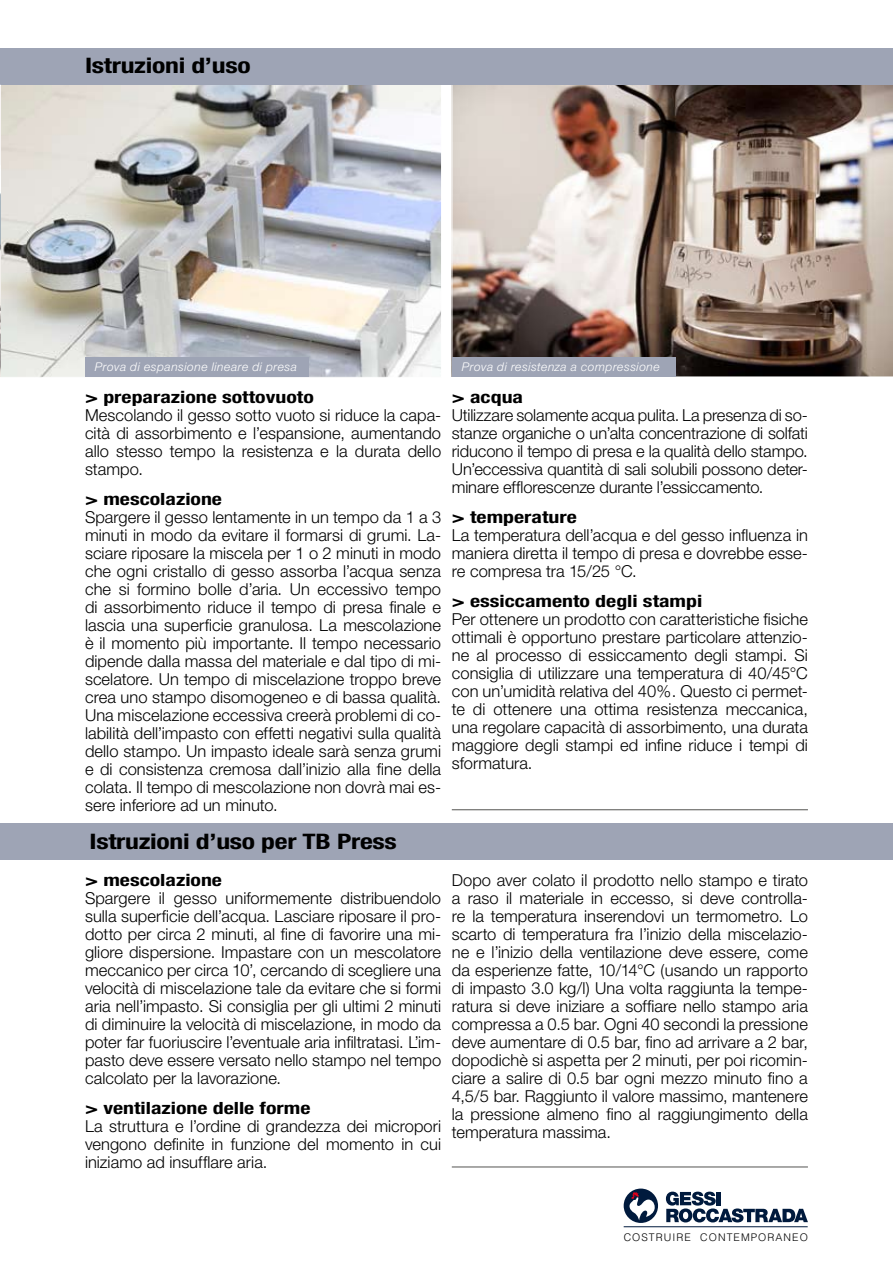
<style>
.page{position:relative;width:893px;height:1263px;background:#fff}
.page>*{position:absolute;margin:0;border:0;box-sizing:border-box;transform-origin:0 0}
.t1{font:700 condensed 21.3px "Helvetica Neue";letter-spacing:-.01em;color:#000;scale:1.29 1}
.t2{font:700 condensed 16.8px "Helvetica Neue";color:#000;scale:1.29 1}
.t3{font:300 16.5px/18px "Helvetica Neue";color:#000;text-align:justify}
.t4{font:italic 300 12px "Helvetica Neue";letter-spacing:.045em;color:#fff}
.t5{font:300 10.5px "Helvetica";letter-spacing:.1em;color:#000}
</style>
<div class="page">
<img style="left:452px;top:85px;width:441px;height:292px">
<div style="left:452px;top:357px;width:224px;height:20px;background:#9ea4b5"></div>
<img style="left:2px;top:85px;width:438px;height:291px">
<div style="left:85px;top:357px;width:224px;height:20px;background:#9ea4b5"></div>
<svg style="left:666px;top:1191px;width:142px;height:31px"></svg>
<svg style="left:624px;top:1188px;width:34px;height:35px"></svg>
<svg style="left:628px;top:1192px;width:27px;height:28px"></svg>
<hr style="left:624px;top:1226px;width:184px;height:1px;background:#001a3d">
<div style="left:0;top:48px;width:893px;height:37px;background:#9ea4b5"></div>
<div style="left:0;top:823px;width:893px;height:37px;background:#9ea4b5"></div>
<svg style="left:0;top:86px;width:1px;height:291px"></svg>
<hr style="left:452px;top:1166px;width:356px;height:1px;background:#545451">
<hr style="left:452px;top:809px;width:356px;height:1px;background:#545451">
<p class="t1" style="left:85px;top:53px;width:130px">Istruzioni d’uso</p>
<p class="t4" style="left:95px;top:360px;width:204px">Prova di espansione lineare di presa</p>
<p class="t4" style="left:462px;top:360px;width:199px">Prova di resistenza a compressione</p>
<p class="t2" style="left:85px;top:387px;width:179px">&gt; preparazione sottovuoto</p>
<p class="t3" style="left:85px;top:406px;width:358px">Mescolando il gesso sotto vuoto si riduce la capa&shy;cità di assorbimento e l’espansione, aumentando allo stesso tempo la resistenza e la durata dello stampo.</p>
<p class="t2" style="left:85px;top:489px;width:108px">&gt; mescolazione</p>
<p class="t3" style="left:85px;top:508px;width:358px">Spargere il gesso lentamente in un tempo da 1 a 3 minuti in modo da evitare il formarsi di grumi. La&shy;sciare riposare la miscela per 1 o 2 minuti in modo che ogni cristallo di gesso assorba l’acqua senza che si formino bolle d’aria. Un eccessivo tempo di assorbimento riduce il tempo di presa finale e lascia una superficie granulosa. La mescolazione è il momento più importante. Il tempo necessario dipende dalla massa del materiale e dal tipo di mi&shy;scelatore. Un tempo di miscelazione troppo breve crea uno stampo disomogeneo e di bassa qualità.<br>Una miscelazione eccessiva creerà problemi di co&shy;labilità dell’impasto con effetti negativi sulla qualità dello stampo. Un impasto ideale sarà senza grumi e di consistenza cremosa dall’inizio alla fine della colata. Il tempo di mescolazione non dovrà mai es&shy;sere inferiore ad un minuto.</p>
<p class="t2" style="left:452px;top:387px;width:57px">&gt; acqua</p>
<p class="t3" style="left:452px;top:406px;width:358px">Utilizzare solamente acqua pulita. La presenza di so&shy;stanze organiche o un’alta concentrazione di solfati riducono il tempo di presa e la qualità dello stampo.<br>Un’eccessiva quantità di sali solubili possono deter&shy;minare efflorescenze durante l’essiccamento.</p>
<p class="t2" style="left:452px;top:507px;width:98px">&gt; temperature</p>
<p class="t3" style="left:452px;top:526px;width:358px">La temperatura dell’acqua e del gesso influenza in maniera diretta il tempo di presa e dovrebbe esse&shy;re compresa tra 15/25 °C.</p>
<p class="t2" style="left:452px;top:591px;width:196px">&gt; essiccamento degli stampi</p>
<p class="t3" style="left:452px;top:610px;width:358px">Per ottenere un prodotto con caratteristiche fisiche ottimali è opportuno prestare particolare attenzio&shy;ne al processo di essiccamento degli stampi. Si consiglia di utilizzare una temperatura di 40/45°C con un’umidità relativa del 40%. Questo ci permet&shy;te di ottenere una ottima resistenza meccanica, una regolare capacità di assorbimento, una durata maggiore degli stampi ed infine riduce i tempi di sformatura.</p>
<p class="t1" style="left:90px;top:828px;width:240px">Istruzioni d’uso per TB Press</p>
<p class="t2" style="left:85px;top:870px;width:108px">&gt; mescolazione</p>
<p class="t3" style="left:85px;top:889px;width:358px">Spargere il gesso uniformemente distribuendolo sulla superficie dell’acqua. Lasciare riposare il pro&shy;dotto per circa 2 minuti, al fine di favorire una mi&shy;gliore dispersione. Impastare con un mescolatore meccanico per circa 10’, cercando di scegliere una velocità di miscelazione tale da evitare che si formi aria nell’impasto. Si consiglia per gli ultimi 2 minuti di diminuire la velocità di miscelazione, in modo da poter far fuoriuscire l’eventuale aria infiltratasi. L’im&shy;pasto deve essere versato nello stampo nel tempo calcolato per la lavorazione.</p>
<p class="t2" style="left:85px;top:1098px;width:176px">&gt; ventilazione delle forme</p>
<p class="t3" style="left:85px;top:1117px;width:358px">La struttura e l’ordine di grandezza dei micropori vengono definite in funzione del momento in cui iniziamo ad insufflare aria.</p>
<p class="t3" style="left:452px;top:871px;width:358px">Dopo aver colato il prodotto nello stampo e tirato a raso il materiale in eccesso, si deve controlla&shy;re la temperatura inserendovi un termometro. Lo scarto di temperatura fra l’inizio della miscelazio&shy;ne e l’inizio della ventilazione deve essere, come da esperienze fatte, 10/14°C (usando un rapporto di impasto 3.0 kg/l) Una volta raggiunta la tempe&shy;ratura si deve iniziare a soffiare nello stampo aria compressa a 0.5 bar. Ogni 40 secondi la pressione deve aumentare di 0.5 bar, fino ad arrivare a 2 bar, dopodichè si aspetta per 2 minuti, per poi ricomin&shy;ciare a salire di 0.5 bar ogni mezzo minuto fino a 4,5/5 bar. Raggiunto il valore massimo, mantenere la pressione almeno fino al raggiungimento della temperatura massima.</p>
<p class="t5" style="left:624px;top:1230px;width:186px">COSTRUIRE CONTEMPORANEO</p>
</div>
